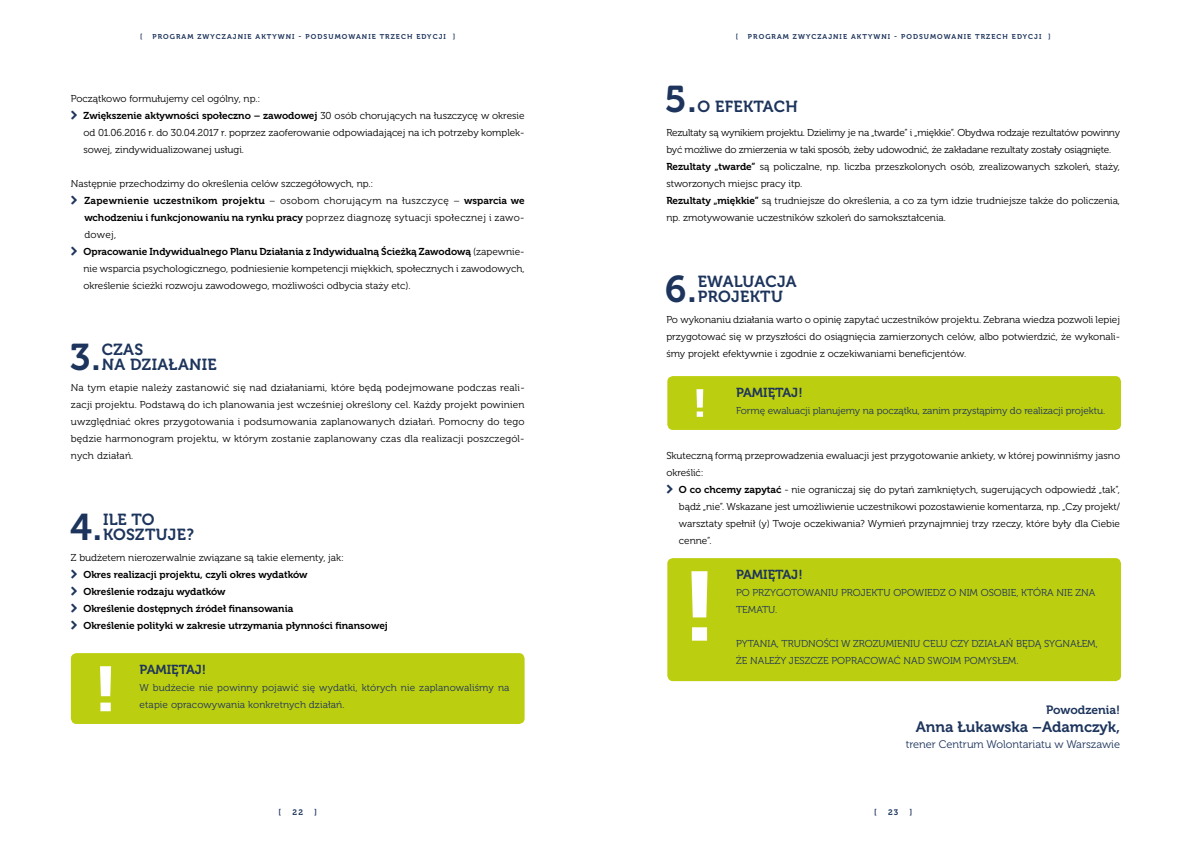
<style>
.page{position:relative;width:1191px;height:842px;background:#fff}
.page>*{position:absolute;margin:0;border:0;box-sizing:border-box;transform-origin:0 0}
.t1{font:37.1px "Museo 700";color:#1d345c}
.t2{font:16px/15px "Museo 700";letter-spacing:.02em;color:#1d345c}
.t3{font:15px "Museo 700";color:#1d345c}
.t4{font:13px "Museo 700";color:#1d345c}
.t5{font:12px "Museo 700";color:#1d345c}
.t6{font:11px "Museo 300";color:#1d345c}
.t7{font:10px/17px "Museo 300";color:#000}
.t8{font:10px/17px "Museo 300";color:#1d345c}
.t9{font:10px/17px "Museo 700";color:#000}
.t10{font:10px/17px "Museo 300";letter-spacing:.03em;color:#000}
.t11{font:10px "Museo 700";letter-spacing:.03em;color:#000}
.t12{font:8px "Museo 700";color:#1d345c}
.t13{font:7px "Museo 700";letter-spacing:.15em;color:#1d345c}
.s1{font-family:"Museo 300"}
.s2{font-family:"Museo 700"}
</style>
<div class="page">
<div style="left:71px;top:653px;width:453px;height:71px;background:#bcce10;border-radius:6px"></div>
<svg style="left:100px;top:666px;width:11px;height:45px"></svg>
<div style="left:667px;top:376px;width:454px;height:54px;background:#bcce10;border-radius:6px"></div>
<svg style="left:696px;top:389px;width:7px;height:28px"></svg>
<div style="left:667px;top:558px;width:454px;height:123px;background:#bcce10;border-radius:6px"></div>
<svg style="left:691px;top:571px;width:16px;height:70px"></svg>
<p class="t13" style="left:140px;top:33px;width:4px">[</p>
<p class="t13" style="left:152px;top:33px;width:304px">PROGRAM ZWYCZAJNIE AKTYWNI - PODSUMOWANIE TRZECH EDYCJI ]</p>
<p class="t7" style="left:71px;top:90px;width:191px">Początkowo formułujemy cel ogólny, np.:</p>
<p class="t9" style="left:83px;top:107px;width:442px">Zwiększenie aktywności społeczno – zawodowej <span class="s1">30 osób chorujących na łuszczycę w okresie</span></p>
<p class="t7" style="left:83px;top:124px;width:442px">od 01.06.2016 r. do 30.04.2017 r. poprzez zaoferowanie odpowiadającej na ich potrzeby komplek&shy;sowej, zindywidualizowanej usługi.</p>
<p class="t7" style="left:71px;top:175px;width:304px">Następnie przechodzimy do określenia celów szczegółowych, np.:</p>
<p class="t11" style="left:84px;top:195px;width:442px">Zapewnienie uczestnikom projektu <span class="s1">– osobom chorującym na łuszczycę –</span> wsparcia we</p>
<p class="t10" style="left:84px;top:209px;width:442px"><span class="s2">wchodzeniu i funkcjonowaniu na rynku pracy</span> poprzez diagnozę sytuacji społecznej i zawo&shy;dowej,</p>
<p class="t9" style="left:83px;top:243px;width:442px">Opracowanie Indywidualnego Planu Działania z Indywidualną Ścieżką Zawodową <span class="s1">(zapewnie-</span></p>
<p class="t7" style="left:83px;top:260px;width:442px">nie wsparcia psychologicznego, podniesienie kompetencji miękkich, społecznych i zawodowych, określenie ścieżki rozwoju zawodowego, możliwości odbycia staży etc).</p>
<h1 class="t1" style="left:70px;top:337px;width:33px">3.</h1>
<h2 class="t2" style="left:102px;top:342px;width:116px">CZAS<br>NA DZIAŁANIE</h2>
<p class="t7" style="left:71px;top:379px;width:455px;text-align:justify">Na tym etapie należy zastanowić się nad działaniami, które będą podejmowane podczas reali&shy;zacji projektu. Podstawą do ich planowania jest wcześniej określony cel. Każdy projekt powinien uwzględniać okres przygotowania i podsumowania zaplanowanych działań. Pomocny do tego będzie harmonogram projektu, w którym zostanie zaplanowany czas dla realizacji poszczegól&shy;nych działań.</p>
<h1 class="t1" style="left:70px;top:507px;width:34px">4.</h1>
<h2 class="t2" style="left:103px;top:512px;width:93px">ILE TO<br>KOSZTUJE?</h2>
<p class="t7" style="left:71px;top:549px;width:275px">Z budżetem nierozerwalnie związane są takie elementy, jak:</p>
<p class="t9" style="left:83px;top:566px;width:306px">Okres realizacji projektu, czyli okres wydatków<br>Określenie rodzaju wydatków<br>Określenie dostępnych źródeł finansowania<br>Określenie polityki w zakresie utrzymania płynności finansowej</p>
<h3 class="t4" style="left:140px;top:662px;width:68px">PAMIĘTAJ!</h3>
<p class="t8" style="left:140px;top:679px;width:371px">W budżecie nie powinny pojawić się wydatki, których nie zaplanowaliśmy na etapie opracowywania konkretnych działań.</p>
<p class="t12" style="left:278px;top:808px;width:4px">[</p>
<p class="t12" style="left:292px;top:808px;width:12px">22</p>
<p class="t12" style="left:314px;top:808px;width:4px">]</p>
<p class="t13" style="left:735px;top:33px;width:4px">[</p>
<p class="t13" style="left:748px;top:33px;width:304px">PROGRAM ZWYCZAJNIE AKTYWNI - PODSUMOWANIE TRZECH EDYCJI ]</p>
<h1 class="t1" style="left:664px;top:79px;width:34px">5.</h1>
<h2 class="t2" style="left:697px;top:99px;width:102px">O EFEKTACH</h2>
<p class="t7" style="left:666px;top:124px;width:455px">Rezultaty są wynikiem projektu. Dzielimy je na „twarde” i „miękkie”. Obydwa rodzaje rezultatów powinny być możliwe do zmierzenia w taki sposób, żeby udowodnić, że zakładane rezultaty zostały osiągnięte.<br><span class="s2">Rezultaty „twarde”</span> są policzalne, np. liczba przeszkolonych osób, zrealizowanych szkoleń, staży, stworzonych miejsc pracy itp.<br><span class="s2">Rezultaty „miękkie”</span> są trudniejsze do określenia, a co za tym idzie trudniejsze także do policzenia, np. zmotywowanie uczestników szkoleń do samokształcenia.</p>
<h1 class="t1" style="left:665px;top:269px;width:33px">6.</h1>
<h2 class="t2" style="left:698px;top:274px;width:100px">EWALUACJA<br>PROJEKTU</h2>
<p class="t7" style="left:666px;top:311px;width:455px;text-align:justify">Po wykonaniu działania warto o opinię zapytać uczestników projektu. Zebrana wiedza pozwoli lepiej przygotować się w przyszłości do osiągnięcia zamierzonych celów, albo potwierdzić, że wykonali&shy;śmy projekt efektywnie i zgodnie z oczekiwaniami beneficjentów.</p>
<h3 class="t4" style="left:736px;top:385px;width:68px">PAMIĘTAJ!</h3>
<p class="t8" style="left:736px;top:402px;width:370px">Formę ewaluacji planujemy na początku, zanim przystąpimy do realizacji projektu.</p>
<p class="t7" style="left:666px;top:447px;width:455px">Skuteczną formą przeprowadzenia ewaluacji jest przygotowanie ankiety, w której powinniśmy jasno określić:</p>
<p class="t7" style="left:679px;top:481px;width:442px;text-align:justify"><span class="s2">O co chcemy zapytać</span> - nie ograniczaj się do pytań zamkniętych, sugerujących odpowiedź „tak”, bądź „nie”. Wskazane jest umożliwienie uczestnikowi pozostawienie komentarza, np. „Czy projekt/ warsztaty spełnił (y) Twoje oczekiwania? Wymień przynajmniej trzy rzeczy, które były dla Ciebie cenne”.</p>
<h3 class="t4" style="left:736px;top:567px;width:68px">PAMIĘTAJ!</h3>
<p class="t8" style="left:736px;top:584px;width:361px">PO PRZYGOTOWANIU PROJEKTU OPOWIEDZ O NIM OSOBIE, KTÓRA NIE ZNA<br>TEMATU.</p>
<p class="t8" style="left:736px;top:635px;width:363px">PYTANIA, TRUDNOŚCI W ZROZUMIENIU CELU CZY DZIAŁAŃ BĘDĄ SYGNAŁEM,<br>ŻE NALEŻY JESZCZE POPRACOWAĆ NAD SWOIM POMYSŁEM.</p>
<p class="t5" style="left:1046px;top:703px;width:75px">Powodzenia!</p>
<h3 class="t3" style="left:916px;top:719px;width:206px">Anna Łukawska –Adamczyk,</h3>
<p class="t6" style="left:905px;top:738px;width:216px">trener Centrum Wolontariatu w Warszawie</p>
<p class="t12" style="left:874px;top:808px;width:4px">[</p>
<p class="t12" style="left:888px;top:808px;width:12px">23</p>
<p class="t12" style="left:909px;top:808px;width:4px">]</p>
</div>
